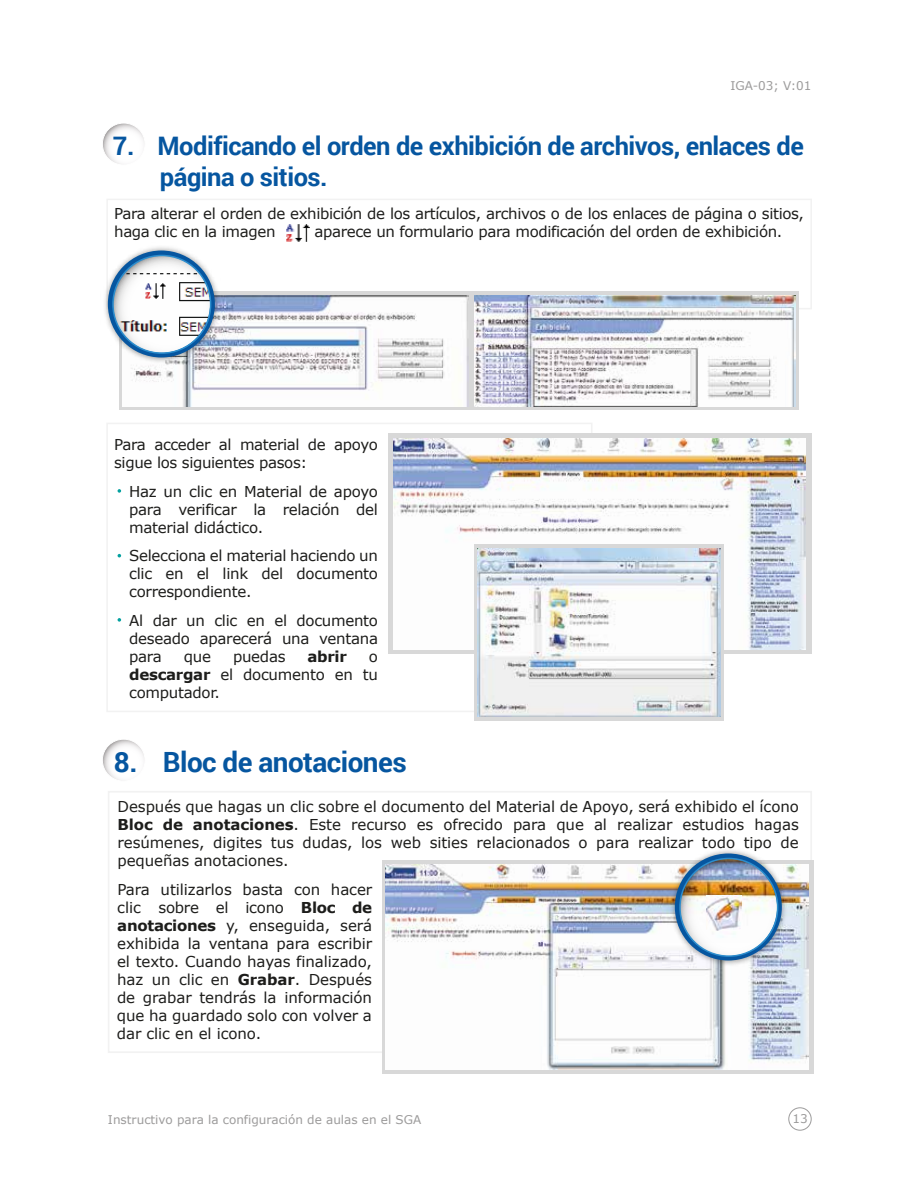
<style>
.page{position:relative;width:918px;height:1188px;background:#fff}
.page>*{position:absolute;margin:0;border:0;box-sizing:border-box;transform-origin:0 0}
.t1{font:700 27.9px "Roboto";letter-spacing:-.02em;color:#0656a0}
.t2{font:700 25.5px/30.6px "Roboto";letter-spacing:-.02em;color:#0656a0}
.t3{font:15px/18px "Verdana";letter-spacing:-.02em;color:#1d1d1b;text-align:justify}
.t4{font:700 15px "Verdana";letter-spacing:-.02em;color:#1d1d1b}
.t5{font:12px "Verdana";color:#9c9b9b}
.s1{font-weight:700}
</style>
<div class="page">
<div style="left:106px;top:199px;width:706px;height:110px;background:#fff;border:2px solid #f2f2f2"></div>
<div style="left:106px;top:423px;width:487px;height:289px;background:#fff;border:2px solid #f2f2f2"></div>
<svg style="left:119px;top:291px;width:680px;height:119px;background:#d3d4d5"></svg>
<svg style="left:389px;top:433px;width:423px;height:221px;background:#dbdbdb"></svg>
<svg style="left:102px;top:739px;width:43px;height:42px"></svg>
<div style="left:102px;top:739px;width:44px;height:43px;border:1px solid #fff;border-radius:50%"></div>
<div style="left:108px;top:791px;width:704px;height:262px;border:2px solid #f2f2f2"></div>
<svg style="left:382px;top:860px;width:431px;height:213px;background:#dbdada"></svg>
<svg style="left:102px;top:123px;width:43px;height:42px"></svg>
<div style="left:102px;top:123px;width:44px;height:42px;border:1px solid #fff;border-radius:50%"></div>
<img style="left:286px;top:224px;width:24px;height:18px">
<img style="left:123px;top:296px;width:345px;height:110px">
<img style="left:474px;top:296px;width:321px;height:110px">
<img style="left:105px;top:243px;width:118px;height:122px">
<svg style="left:108px;top:251px;width:107px;height:107px"></svg>
<svg style="left:113px;top:256px;width:97px;height:16px"></svg>
<img style="left:113px;top:272px;width:97px;height:81px">
<img style="left:113px;top:255px;width:98px;height:98px;border-radius:49px">
<div style="left:112px;top:255px;width:99px;height:99px;border:2px solid #2c8dcd;border-radius:50%"></div>
<img style="left:393px;top:439px;width:412px;height:210px">
<svg style="left:475px;top:544px;width:249px;height:177px;background:#d4d6d8"></svg>
<img style="left:478px;top:548px;width:243px;height:168px">
<svg style="left:118px;top:489px;width:3px;height:4px"></svg>
<svg style="left:118px;top:618px;width:3px;height:4px"></svg>
<img style="left:385px;top:864px;width:423px;height:205px">
<img style="left:667px;top:850px;width:123px;height:118px">
<svg style="left:675px;top:854px;width:107px;height:107px"></svg>
<svg style="left:680px;top:859px;width:97px;height:97px;background:#7b9fc0"></svg>
<img style="left:680px;top:858px;width:98px;height:98px;border-radius:49px">
<div style="left:679px;top:858px;width:99px;height:99px;border:2px solid #2c8dcd;border-radius:50%"></div>
<div style="left:789px;top:1108px;width:22px;height:22px;border:1px solid #9c9b9b;border-radius:50%"></div>
<p class="t5" style="left:730px;top:78px;width:83px">IGA-03; V:01</p>
<h2 class="t2" style="left:160px;top:130px;width:645px;text-indent:-47px">7. Modificando el orden de exhibición de archivos, enlaces de página o sitios.</h2>
<p class="t3" style="left:114px;top:204px;width:691px">Para alterar el orden de exhibición de los artículos, archivos o de los enlaces de página o sitios, haga clic en la imagen</p>
<p class="t3" style="left:315px;top:222px;width:469px">aparece un formulario para modificación del orden de exhibición.</p>
<p class="t3" style="left:114px;top:435px;width:265px">Para acceder al material de apoyo sigue los siguientes pasos:</p>
<p class="t3" style="left:129px;top:482px;width:250px">Haz un clic en Material de apoyo para verificar la relación del material didáctico.</p>
<p class="t3" style="left:129px;top:546px;width:250px">Selecciona el material haciendo un clic en el link del documento correspondiente.</p>
<p class="t3" style="left:129px;top:611px;width:250px">Al dar un clic en el documento deseado aparecerá una ventana para</p>
<p class="t3" style="left:184px;top:647px;width:29px">que</p>
<p class="t3" style="left:233px;top:647px;width:54px">puedas</p>
<p class="t4" style="left:308px;top:645px;width:41px">abrir</p>
<p class="t3" style="left:129px;top:647px;width:250px;text-indent:240px">o <span class="s1">descargar</span> el documento en tu computador.</p>
<h1 class="t1" style="left:114px;top:742px;width:294px">8. Bloc de anotaciones</h1>
<p class="t3" style="left:117px;top:798px;width:683px">Después que hagas un clic sobre el documento del Material de Apoyo, será exhibido el ícono <span class="s1">Bloc de anotaciones</span>. Este recurso es ofrecido para que al realizar estudios hagas resúmenes, digites tus dudas, los web sities relacionados o para realizar todo tipo de pequeñas anotaciones.</p>
<p class="t3" style="left:117px;top:880px;width:257px">Para utilizarlos basta con hacer clic sobre el icono <span class="s1">Bloc de anotaciones</span> y, enseguida, será exhibida la ventana para escribir el texto. Cuando hayas finalizado, haz un clic en <span class="s1">Grabar</span>. Después de grabar tendrás la información que ha guardado solo con volver a dar clic en el icono.</p>
<p class="t5" style="left:108px;top:1112px;width:315px">Instructivo para la configuración de aulas en el SGA</p>
<p class="t5" style="left:793px;top:1111px;width:17px">13</p>
</div>
